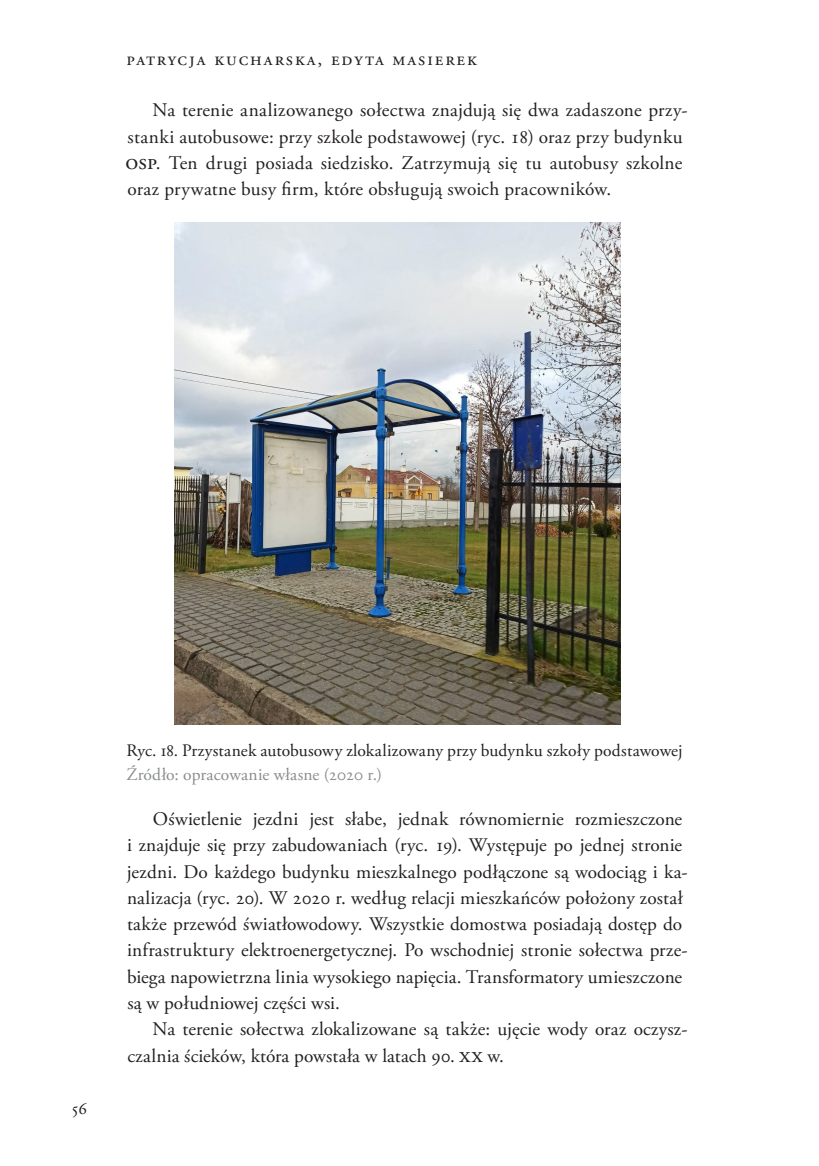
<style>
.page{position:relative;width:819px;height:1166px;background:#fff}
.page>*{position:absolute;margin:0;border:0;box-sizing:border-box;transform-origin:0 0}
.Akapit_2{font:19.25px/26.2px "Adobe Garamond Pro";letter-spacing:.015em;color:#231f20}
.Akapit_2-2{font:19.25px "Adobe Garamond Pro";letter-spacing:.1em;color:#231f20}
.Podpis_grafika{font:17.5px "Adobe Garamond Pro";letter-spacing:.02em;color:#231f20}
.Podpis_grafika-2{font:17.5px "Adobe Garamond Pro";color:#8a8c8f}
.s1{font-size:22.75px}
</style>
<div class="page">
<img style="left:174px;top:222px;width:446px;height:502px">
<p class="Akapit_2-2" style="left:126px;top:47px;width:352px">patrycja kucharska, edyta masierek</p>
<p class="Akapit_2" style="left:125px;top:98px;width:563px;text-indent:27px">Na terenie analizowanego sołectwa znajdują się dwa zadaszone przy&shy;stanki autobusowe: przy szkole podstawowej (ryc. 18) oraz przy budynku <span class="s1">osp</span>. Ten drugi posiada siedzisko. Zatrzymują się tu autobusy szkolne oraz prywatne busy firm, które obsługują swoich pracowników.</p>
<p class="Podpis_grafika" style="left:72px;top:1098px;width:17px">56</p>
<p class="Podpis_grafika" style="left:126px;top:740px;width:558px">Ryc. 18. Przystanek autobusowy zlokalizowany przy budynku szkoły podstawowej</p>
<p class="Podpis_grafika-2" style="left:126px;top:764px;width:257px">Źródło: opracowanie własne (2020 r.)</p>
<p class="Akapit_2" style="left:127px;top:806px;width:562px;text-indent:26px">Oświetlenie jezdni jest słabe, jednak równomiernie rozmieszczone i znajduje się przy zabudowaniach (ryc. 19). Występuje po jednej stronie jezdni. Do każdego budynku mieszkalnego podłączone są wodociąg i ka&shy;nalizacja (ryc. 20). W 2020 r. według relacji mieszkańców położony został także przewód światłowodowy. Wszystkie domostwa posiadają dostęp do infrastruktury elektroenergetycznej. Po wschodniej stronie sołectwa prze&shy;biega napowietrzna linia wysokiego napięcia. Transformatory umieszczone są w południowej części wsi.</p>
<p class="Akapit_2" style="left:127px;top:1016px;width:561px;text-indent:25px">Na terenie sołectwa zlokalizowane są także: ujęcie wody oraz oczysz&shy;czalnia ścieków, która powstała w latach 90. <span class="s1">xx</span> w.</p>
</div>
